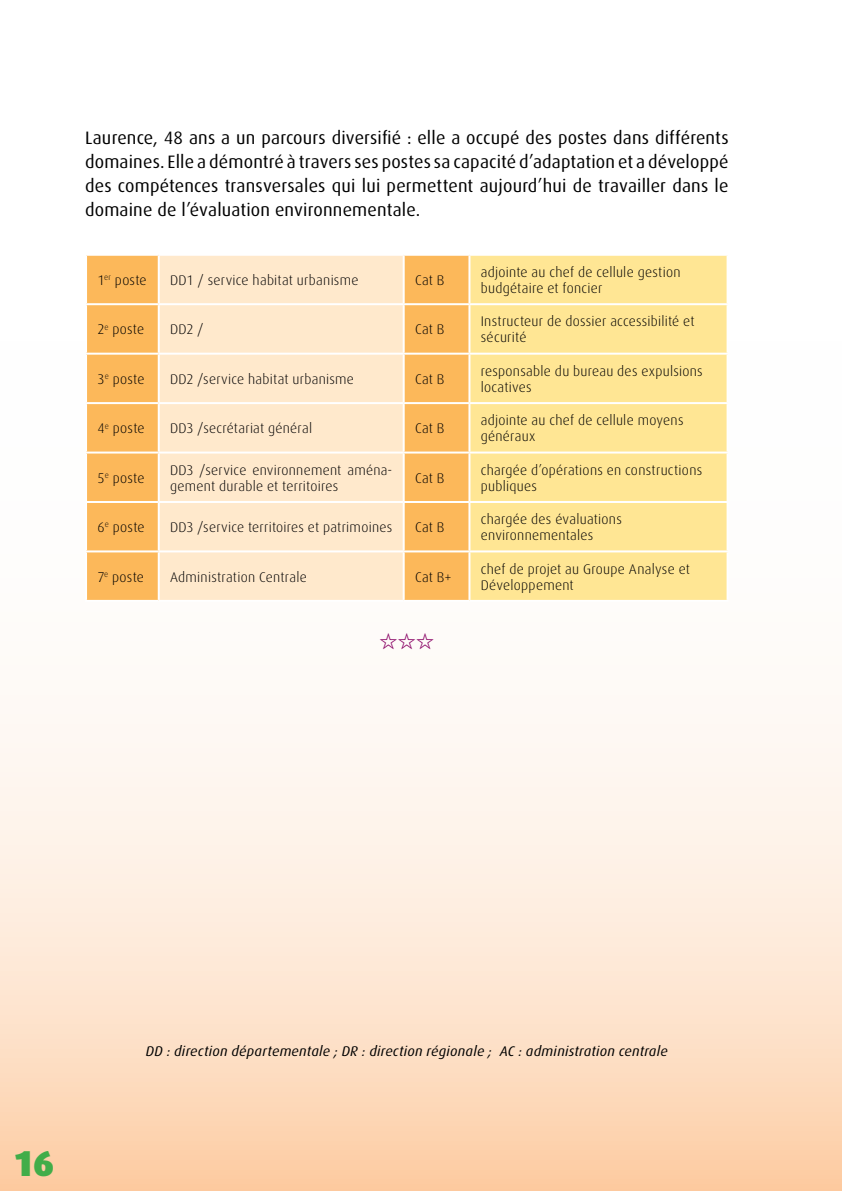
<style>
.page{position:relative;width:842px;height:1191px;background:#fff}
.page>*{position:absolute;margin:0;border:0;box-sizing:border-box;transform-origin:0 0}
.t1{font:900 36px "Dax OT";color:#41ad49}
.t2{font:18px/24px "Dax OT";letter-spacing:.01em;color:#000;text-align:justify}
.t3{font:700 18px "Adobe Gothic Std";color:#880063}
.t4{font:300 14px/16px "Dax OT";letter-spacing:.02em;color:#000}
.t5{font:italic 14px "Dax OT";letter-spacing:.02em;color:#000}
</style>
<div class="page">
<svg style="left:0;top:714px;width:842px;height:477px"></svg>
<div style="left:87px;top:256px;width:381px;height:344px;background:#fcb85a"></div>
<div style="left:160px;top:256px;width:243px;height:344px;background:#ffe9cc"></div>
<div style="left:470px;top:256px;width:257px;height:344px;background:#ffe694"></div>
<hr style="left:469px;top:303px;width:260px;height:2px;background:#fff">
<hr style="left:469px;top:353px;width:260px;height:2px;background:#fff">
<hr style="left:469px;top:402px;width:260px;height:2px;background:#fff">
<hr style="left:469px;top:451px;width:260px;height:2px;background:#fff">
<hr style="left:469px;top:501px;width:260px;height:2px;background:#fff">
<hr style="left:469px;top:550px;width:260px;height:2px;background:#fff">
<hr style="left:159px;top:303px;width:245px;height:2px;background:#fff">
<hr style="left:159px;top:353px;width:245px;height:2px;background:#fff">
<hr style="left:159px;top:402px;width:245px;height:2px;background:#fff">
<hr style="left:159px;top:451px;width:245px;height:2px;background:#fff">
<hr style="left:159px;top:501px;width:245px;height:2px;background:#fff">
<hr style="left:159px;top:550px;width:245px;height:2px;background:#fff">
<hr style="left:403px;top:256px;width:2px;height:47px;background:#fff">
<hr style="left:404px;top:303px;width:65px;height:2px;background:#fff">
<hr style="left:403px;top:305px;width:2px;height:48px;background:#fff">
<hr style="left:404px;top:353px;width:65px;height:2px;background:#fff">
<hr style="left:403px;top:355px;width:2px;height:47px;background:#fff">
<hr style="left:404px;top:402px;width:65px;height:2px;background:#fff">
<hr style="left:403px;top:404px;width:2px;height:47px;background:#fff">
<hr style="left:404px;top:451px;width:65px;height:2px;background:#fff">
<hr style="left:403px;top:453px;width:2px;height:48px;background:#fff">
<hr style="left:404px;top:501px;width:65px;height:2px;background:#fff">
<hr style="left:403px;top:503px;width:2px;height:47px;background:#fff">
<hr style="left:404px;top:550px;width:65px;height:2px;background:#fff">
<hr style="left:403px;top:552px;width:2px;height:48px;background:#fff">
<hr style="left:158px;top:256px;width:2px;height:47px;background:#fff">
<hr style="left:85px;top:303px;width:74px;height:2px;background:#fff">
<hr style="left:158px;top:305px;width:2px;height:48px;background:#fff">
<hr style="left:85px;top:353px;width:74px;height:2px;background:#fff">
<hr style="left:158px;top:355px;width:2px;height:47px;background:#fff">
<hr style="left:85px;top:402px;width:74px;height:2px;background:#fff">
<hr style="left:158px;top:404px;width:2px;height:47px;background:#fff">
<hr style="left:85px;top:451px;width:74px;height:2px;background:#fff">
<hr style="left:158px;top:453px;width:2px;height:48px;background:#fff">
<hr style="left:85px;top:501px;width:74px;height:2px;background:#fff">
<hr style="left:158px;top:503px;width:2px;height:47px;background:#fff">
<hr style="left:85px;top:550px;width:74px;height:2px;background:#fff">
<hr style="left:158px;top:552px;width:2px;height:48px;background:#fff">
<p class="t2" style="left:85px;top:126px;width:645px">Laurence, 48 ans a un parcours diversifié : elle a occupé des postes dans différents domaines. Elle a démontré à travers ses postes sa capacité d’adaptation et a développé des compétences transversales qui lui permettent aujourd’hui de travailler dans le domaine de l’évaluation environnementale.</p>
<p class="t4" style="left:97px;top:272px;width:51px">1<sup>er</sup> poste</p>
<p class="t4" style="left:170px;top:272px;width:190px">DD1 / service habitat urbanisme</p>
<p class="t4" style="left:415px;top:272px;width:31px">Cat B</p>
<p class="t4" style="left:481px;top:264px;width:201px">adjointe au chef de cellule gestion budgétaire et foncier</p>
<p class="t4" style="left:97px;top:322px;width:48px">2<sup>e</sup> poste</p>
<p class="t4" style="left:170px;top:322px;width:35px">DD2 /</p>
<p class="t4" style="left:415px;top:322px;width:31px">Cat B</p>
<p class="t4" style="left:481px;top:314px;width:215px">Instructeur de dossier accessibilité et sécurité</p>
<p class="t4" style="left:97px;top:371px;width:49px">3<sup>e</sup> poste</p>
<p class="t4" style="left:170px;top:371px;width:185px">DD2 /service habitat urbanisme</p>
<p class="t4" style="left:415px;top:371px;width:31px">Cat B</p>
<p class="t4" style="left:481px;top:363px;width:223px">responsable du bureau des expulsions locatives</p>
<p class="t4" style="left:97px;top:420px;width:49px">4<sup>e</sup> poste</p>
<p class="t4" style="left:170px;top:420px;width:144px">DD3 /secrétariat général</p>
<p class="t4" style="left:415px;top:420px;width:31px">Cat B</p>
<p class="t4" style="left:481px;top:412px;width:204px">adjointe au chef de cellule moyens généraux</p>
<p class="t4" style="left:97px;top:470px;width:49px">5<sup>e</sup> poste</p>
<p class="t4" style="left:170px;top:462px;width:224px">DD3 /service environnement aména&shy;gement durable et territoires</p>
<p class="t4" style="left:415px;top:470px;width:31px">Cat B</p>
<p class="t4" style="left:481px;top:462px;width:223px">chargée d’opérations en constructions publiques</p>
<p class="t4" style="left:97px;top:519px;width:49px">6<sup>e</sup> poste</p>
<p class="t4" style="left:170px;top:519px;width:224px">DD3 /service territoires et patrimoines</p>
<p class="t4" style="left:415px;top:519px;width:31px">Cat B</p>
<p class="t4" style="left:481px;top:511px;width:143px">chargée des évaluations environnementales</p>
<p class="t4" style="left:97px;top:569px;width:48px">7<sup>e</sup> poste</p>
<p class="t4" style="left:170px;top:569px;width:138px">Administration Centrale</p>
<p class="t4" style="left:415px;top:569px;width:38px">Cat B+</p>
<p class="t4" style="left:481px;top:561px;width:211px">chef de projet au Groupe Analyse et<br>Développement</p>
<p class="t3" style="left:380px;top:631px;width:56px">☆☆☆</p>
<h1 class="t1" style="left:13px;top:1143px;width:43px">16</h1>
<p class="t5" style="left:146px;top:1043px;width:523px">DD : direction départementale ; DR : direction régionale ; AC : administration centrale</p>
</div>
